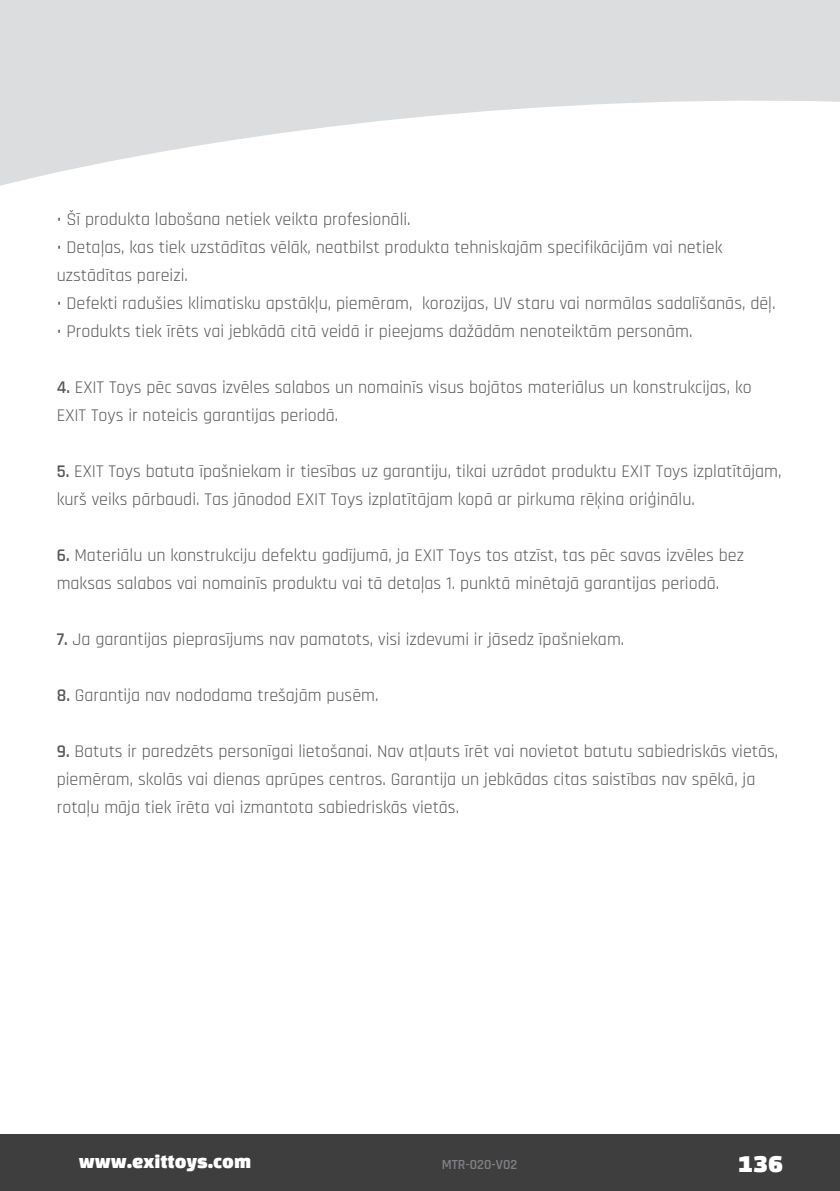
<style>
.page{position:relative;width:840px;height:1191px;background:#fff}
.page>*{position:absolute;margin:0;border:0;box-sizing:border-box;transform-origin:0 0}
.t1{font:25.2px "Changa One";color:#fff}
.t2{font:20px "Changa One";color:#fff}
.t3{font:18px/28px "Rajdhani";color:#57585a}
.t4{font:600 14px "Rajdhani";color:#808285}
.s1{font-weight:600}
</style>
<div class="page">
<svg style="left:0;top:0;width:839px;height:186px;fill:#dcdddf"></svg>
<div style="left:0;top:1134px;width:839px;height:57px;background:#3e3e3f"></div>
<p class="t3" style="left:57px;top:206px;width:355px">• Šī produkta labošana netiek veikta profesionāli.</p>
<p class="t3" style="left:57px;top:234px;width:666px">• Detaļas, kas tiek uzstādītas vēlāk, neatbilst produkta tehniskajām specifikācijām vai netiek uzstādītas pareizi.</p>
<p class="t3" style="left:57px;top:290px;width:719px">• Defekti radušies klimatisku apstākļu, piemēram, korozijas, UV staru vai normālas sadalīšanās, dēļ.</p>
<p class="t3" style="left:57px;top:318px;width:636px">• Produkts tiek īrēts vai jebkādā citā veidā ir pieejams dažādām nenoteiktām personām.</p>
<p class="t3" style="left:57px;top:374px;width:696px"><span class="s1">4.</span> EXIT Toys pēc savas izvēles salabos un nomainīs visus bojātos materiālus un konstrukcijas, ko<br>EXIT Toys ir noteicis garantijas periodā.</p>
<p class="t3" style="left:57px;top:458px;width:725px"><span class="s1">5.</span> EXIT Toys batuta īpašniekam ir tiesības uz garantiju, tikai uzrādot produktu EXIT Toys izplatītājam, kurš veiks pārbaudi. Tas jānodod EXIT Toys izplatītājam kopā ar pirkuma rēķina oriģinālu.</p>
<p class="t3" style="left:57px;top:542px;width:688px"><span class="s1">6.</span> Materiālu un konstrukciju defektu gadījumā, ja EXIT Toys tos atzīst, tas pēc savas izvēles bez maksas salabos vai nomainīs produktu vai tā detaļas 1. punktā minētajā garantijas periodā.</p>
<p class="t3" style="left:57px;top:626px;width:568px"><span class="s1">7.</span> Ja garantijas pieprasījums nav pamatots, visi izdevumi ir jāsedz īpašniekam.</p>
<p class="t3" style="left:57px;top:682px;width:323px"><span class="s1">8.</span> Garantija nav nododama trešajām pusēm.</p>
<p class="t3" style="left:57px;top:738px;width:722px"><span class="s1">9.</span> Batuts ir paredzēts personīgai lietošanai. Nav atļauts īrēt vai novietot batutu sabiedriskās vietās, piemēram, skolās vai dienas aprūpes centros. Garantija un jebkādas citas saistības nav spēkā, ja rotaļu māja tiek īrēta vai izmantota sabiedriskās vietās.</p>
<p class="t2" style="left:79px;top:1149px;width:174px">www.exittoys.com</p>
<p class="t4" style="left:441px;top:1156px;width:77px">MTR-020-V02</p>
<h1 class="t1" style="left:737px;top:1149px;width:47px">136</h1>
</div>
